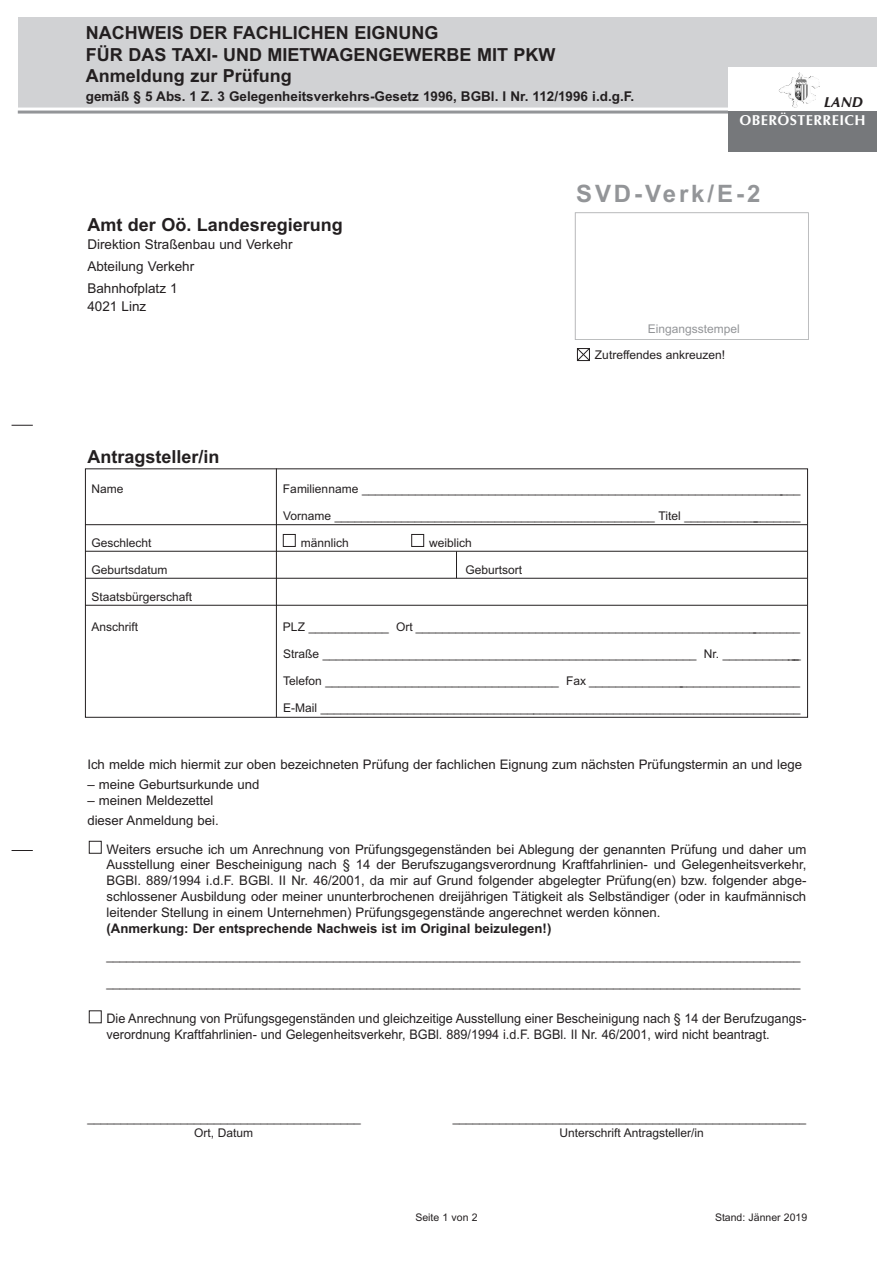
<style>
.page{position:relative;width:893px;height:1263px;background:#fff}
.page>*{position:absolute;margin:0;border:0;box-sizing:border-box;transform-origin:0 0}
.t1{font:700 24px "Arial";letter-spacing:.12em;color:#939598}
.t2{font:700 18px/21.6px "Arial";color:#231f20}
.t3{font:700 14.4px "Cg Omega";letter-spacing:.03em;color:#fff}
.t4{font:italic 700 14.4px "Cg Omega";color:#231f20}
.t5{font:700 13.5px "Arial";color:#231f20}
.t6{font:13.5px/22.2px "Arial";color:#231f20}
.t7{font:13.2px/15.9px "Arial";color:#231f20}
.t8{font:13.2px/16px "Arial";color:#231f20;scale:.96 1}
.t9{font:700 13.2px "Arial";color:#231f20}
.t10{font:12px "Arial";color:#231f20}
.t11{font:12px "Arial";color:#939598}
.t12{font:10.5px "Arial";color:#231f20}
</style>
<div class="page">
<div style="left:18px;top:17px;width:859px;height:92px;background:#d1d2d4"></div>
<svg style="left:575px;top:212px;width:234px;height:128px"></svg>
<svg style="left:12px;top:425px;width:21px;height:1px"></svg>
<svg style="left:12px;top:850px;width:21px;height:1px"></svg>
<hr style="left:18px;top:111px;width:859px;height:3px;background:#939598">
<hr style="left:18px;top:108px;width:866px;height:1px;background:#fff">
<div style="left:728px;top:110px;width:149px;height:42px;background:#76787b"></div>
<div style="left:728px;top:68px;width:149px;height:43px;background:#fff"></div>
<img style="left:801px;top:74px;width:19px;height:15px">
<svg style="left:576px;top:348px;width:14px;height:13px"></svg>
<div style="left:89px;top:1010px;width:13px;height:13px;border:1px solid #231f20"></div>
<div style="left:89px;top:841px;width:13px;height:13px;border:1px solid #231f20"></div>
<div style="left:85px;top:468px;width:723px;height:250px;border:1px solid #231f20"></div>
<svg style="left:283px;top:534px;width:141px;height:13px"></svg>
<hr style="left:276px;top:468px;width:1px;height:249px;background:#231f20">
<hr style="left:85px;top:524px;width:722px;height:1px;background:#231f20">
<hr style="left:85px;top:551px;width:722px;height:1px;background:#231f20">
<hr style="left:85px;top:578px;width:722px;height:1px;background:#231f20">
<hr style="left:85px;top:605px;width:722px;height:1px;background:#231f20">
<svg style="left:456px;top:551px;width:1px;height:27px"></svg>
<h2 class="t2" style="left:86px;top:24px;width:471px">NACHWEIS DER FACHLICHEN EIGNUNG<br>FÜR DAS TAXI- UND MIETWAGENGEWERBE MIT PKW<br>Anmeldung zur Prüfung</h2>
<p class="t5" style="left:86px;top:91px;width:550px">gemäß § 5 Abs. 1 Z. 3 Gelegenheitsverkehrs-Gesetz 1996, BGBl. I Nr. 112/1996 i.d.g.F.</p>
<p class="t4" style="left:824px;top:94px;width:41px">LAND</p>
<p class="t3" style="left:739px;top:111px;width:128px">OBERÖSTERREICH</p>
<h2 class="t2" style="left:87px;top:216px;width:257px">Amt der Oö. Landesregierung</h2>
<p class="t6" style="left:87px;top:234px;width:207px">Direktion Straßenbau und Verkehr<br>Abteilung Verkehr<br>Bahnhofplatz 1</p>
<p class="t6" style="left:87px;top:297px;width:60px">4021 Linz</p>
<h2 class="t2" style="left:87px;top:448px;width:134px">Antragsteller/in</h2>
<h1 class="t1" style="left:576px;top:185px;width:186px">SVD-Verk/E-2</h1>
<p class="t11" style="left:648px;top:324px;width:94px">Eingangsstempel</p>
<p class="t10" style="left:595px;top:351px;width:132px">Zutreffendes ankreuzen!</p>
<p class="t10" style="left:92px;top:484px;width:34px">Name</p>
<p class="t10" style="left:283px;top:484px;width:519px">Familienname __________________________________________________________________</p>
<p class="t10" style="left:283px;top:511px;width:519px">Vorname ________________________________________________ Titel __________________</p>
<p class="t10" style="left:92px;top:538px;width:62px">Geschlecht</p>
<p class="t10" style="left:301px;top:538px;width:50px">männlich</p>
<p class="t10" style="left:429px;top:538px;width:44px">weiblich</p>
<p class="t10" style="left:92px;top:565px;width:78px">Geburtsdatum</p>
<p class="t10" style="left:465px;top:565px;width:58px">Geburtsort</p>
<p class="t10" style="left:92px;top:592px;width:102px">Staatsbürgerschaft</p>
<p class="t10" style="left:92px;top:622px;width:48px">Anschrift</p>
<p class="t10" style="left:283px;top:622px;width:519px">PLZ ____________ Ort __________________________________________________________</p>
<p class="t10" style="left:283px;top:649px;width:519px">Straße ________________________________________________________ Nr. _____________</p>
<p class="t10" style="left:283px;top:676px;width:519px">Telefon ___________________________________ Fax ________________________________</p>
<p class="t10" style="left:283px;top:703px;width:519px">E-Mail ________________________________________________________________________</p>
<p class="t7" style="left:87px;top:757px;width:716px">Ich melde mich hiermit zur oben bezeichneten Prüfung der fachlichen Eignung zum nächsten Prüfungstermin an und lege</p>
<p class="t7" style="left:87px;top:777px;width:174px">– meine Geburtsurkunde und</p>
<p class="t7" style="left:87px;top:791px;width:133px;line-height:20.1px">– meinen Meldezettel dieser Anmeldung bei.</p>
<p class="t7" style="left:107px;top:842px;width:701px;text-align:justify">Weiters ersuche ich um Anrechnung von Prüfungsgegenständen bei Ablegung der genannten Prüfung und daher um Ausstellung einer Bescheinigung nach § 14 der Berufszugangsverordnung Kraftfahrlinien- und Gelegenheitsverkehr, BGBl. 889/1994 i.d.F. BGBl. II Nr. 46/2001, da mir auf Grund folgender abgelegter Prüfung(en) bzw. folgender abge&shy;schlossener Ausbildung oder meiner ununterbrochenen dreijährigen Tätigkeit als Selbständiger (oder in kaufmännisch leitender Stellung in einem Unternehmen) Prüfungsgegenstände angerechnet werden können.</p>
<p class="t9" style="left:107px;top:923px;width:446px">(Anmerkung: Der entsprechende Nachweis ist im Original beizulegen!)</p>
<p class="t10" style="left:107px;top:951px;width:695px">________________________________________________________________________________________________________</p>
<p class="t10" style="left:107px;top:978px;width:695px">________________________________________________________________________________________________________</p>
<p class="t8" style="left:107px;top:1012px;width:730px">Die Anrechnung von Prüfungsgegenständen und gleichzeitige Ausstellung einer Bescheinigung nach § 14 der Berufzugangs&shy;verordnung Kraftfahrlinien- und Gelegenheitsverkehr, BGBl. 889/1994 i.d.F. BGBl. II Nr. 46/2001, wird nicht beantragt.</p>
<p class="t10" style="left:87px;top:1114px;width:275px">_________________________________________</p>
<p class="t10" style="left:453px;top:1114px;width:355px">_____________________________________________________</p>
<p class="t10" style="left:194px;top:1128px;width:61px">Ort, Datum</p>
<p class="t10" style="left:559px;top:1128px;width:146px">Unterschrift Antragsteller/in</p>
<p class="t12" style="left:415px;top:1213px;width:64px">Seite 1 von 2</p>
<p class="t12" style="left:715px;top:1213px;width:94px">Stand: Jänner 2019</p>
</div>
